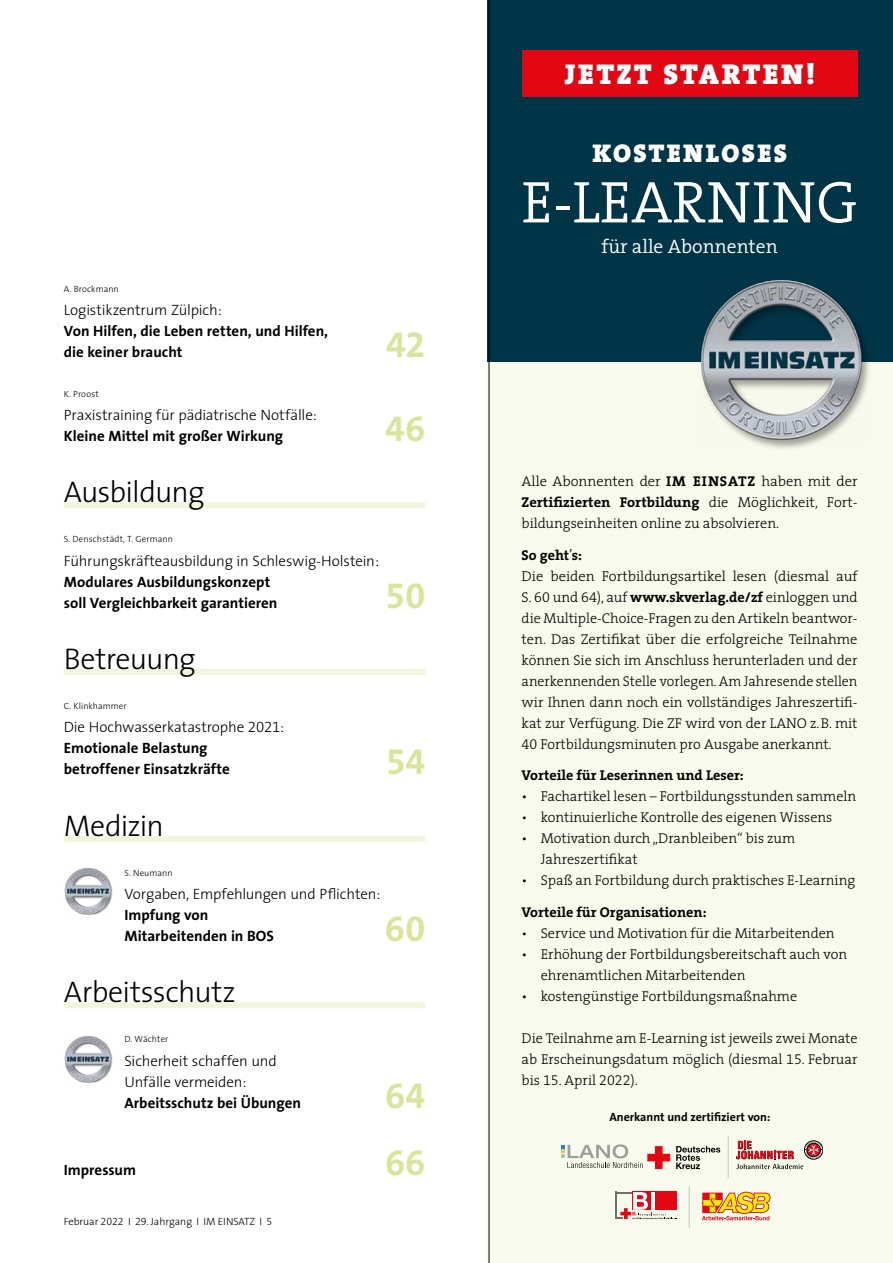
<style>
.page{position:relative;width:893px;height:1263px;background:#fff}
.page>*{position:absolute;margin:0;border:0;box-sizing:border-box;transform-origin:0 0}
.t1{font:300 59.4px "The Serif";color:#fff}
.t2{font:36px "The Sans Bold Expert";color:#dae49b}
.t3{font:300 30px "The Sans";letter-spacing:-.025em;color:#000}
.t4{font:900 28.8px "The Serif";letter-spacing:.085em;color:#fff}
.t5{font:25.8px "The Serif Black Caps";letter-spacing:.09em;color:#fff}
.t6{font:300 19.5px "The Serif";color:#fff}
.t7{font:700 15px/21px "The Sans";color:#000}
.t8{font:300 15px/21px "The Sans";letter-spacing:-.01em;color:#000}
.t9{font:300 14.25px/21px "The Serif";color:#000}
.t10{font:700 14.25px "The Serif";color:#000}
.t11{font:700 12px "The Sans";color:#000}
.t12{font:300 10.5px "The Sans";color:#000}
.t13{font:300 9px "The Sans";letter-spacing:.005em;color:#000}
.s1{font-weight:300}
.s2{font-family:"The Sans Light Expert";font-weight:400}
.s3{font-weight:700}
.s4{font-family:"The Sans";font-size:15px}
.s5{font-family:"The Serif Light Expert";font-weight:400}
</style>
<div class="page">
<div style="left:488px;top:0;width:405px;height:1263px;background:#f8faed"></div>
<div style="left:488px;top:0;width:405px;height:361px;background:#003547"></div>
<div style="left:700px;top:279px;width:172px;height:171px;background:#000;opacity:.35"></div>
<img style="left:697px;top:279px;width:169px;height:165px">
<svg style="left:615px;top:1191px;width:62px;height:29px"></svg>
<svg style="left:676px;top:1146px;width:44px;height:23px"></svg>
<svg style="left:561px;top:1144px;width:109px;height:25px"></svg>
<div style="left:804px;top:1141px;width:19px;height:18px;border:1px solid #000;border-radius:50%"></div>
<svg style="left:736px;top:1141px;width:86px;height:28px"></svg>
<hr style="left:728px;top:1136px;width:1px;height:42px;background:#c6c6c6">
<hr style="left:689px;top:1186px;width:1px;height:42px;background:#c6c6c6">
<svg style="left:702px;top:1192px;width:68px;height:28px"></svg>
<div style="left:522px;top:51px;width:335px;height:46px;background:#e30613"></div>
<hr style="left:489px;top:0;width:1px;height:1263px;background:#000">
<div style="left:64px;top:502px;width:361px;height:6px;background:#f1f5db"></div>
<div style="left:64px;top:669px;width:361px;height:6px;background:#f1f5db"></div>
<div style="left:64px;top:836px;width:361px;height:6px;background:#f1f5db"></div>
<div style="left:64px;top:1002px;width:361px;height:6px;background:#f1f5db"></div>
<div style="left:65px;top:869px;width:48px;height:47px;background:#000;opacity:.35"></div>
<img style="left:64px;top:868px;width:48px;height:47px">
<div style="left:65px;top:1037px;width:48px;height:47px;background:#000;opacity:.35"></div>
<img style="left:64px;top:1036px;width:48px;height:47px">
<p class="t13" style="left:64px;top:281px;width:56px">A. Brockmann</p>
<p class="t8" style="left:64px;top:299px;width:160px">Logistikzentrum Zülpich:</p>
<p class="t7" style="left:64px;top:320px;width:266px">Von Hilfen, die Leben retten, und Hilfen, die keiner braucht</p>
<h2 class="t2" style="left:386px;top:314px;width:41px">42</h2>
<p class="t13" style="left:64px;top:386px;width:37px">K. Proost</p>
<p class="t8" style="left:64px;top:404px;width:255px">Praxistraining für pädiatrische Notfälle:</p>
<p class="t7" style="left:64px;top:425px;width:221px">Kleine Mittel mit großer Wirkung</p>
<h2 class="t2" style="left:385px;top:399px;width:41px">46</h2>
<h3 class="t3" style="left:64px;top:467px;width:143px">Ausbildung</h3>
<p class="t13" style="left:64px;top:532px;width:111px">S. Denschstädt, T. Germann</p>
<p class="t8" style="left:64px;top:549px;width:317px">Führungskräfteausbildung in Schleswig-Holstein:</p>
<p class="t7" style="left:64px;top:571px;width:215px">Modulares Ausbildungskonzept soll Vergleichbarkeit garantieren</p>
<h2 class="t2" style="left:386px;top:565px;width:41px">50</h2>
<h3 class="t3" style="left:64px;top:634px;width:134px">Betreuung</h3>
<p class="t13" style="left:64px;top:699px;width:64px">C. Klinkhammer</p>
<p class="t7" style="left:64px;top:716px;width:222px"><span class="s1">Die Hochwasserkatastrophe</span> <span class="s2">2021</span><span class="s1">:<br></span>Emotionale Belastung betroffener Einsatzkräfte</p>
<h2 class="t2" style="left:386px;top:732px;width:41px">54</h2>
<h3 class="t3" style="left:64px;top:801px;width:102px">Medizin</h3>
<p class="t13" style="left:124px;top:865px;width:50px">S. Neumann</p>
<p class="t8" style="left:124px;top:883px;width:258px">Vorgaben, Empfehlungen und Pflichten:</p>
<p class="t7" style="left:124px;top:904px;width:151px">Impfung von<br>Mitarbeitenden in BOS</p>
<h2 class="t2" style="left:385px;top:899px;width:41px">60</h2>
<h3 class="t3" style="left:64px;top:967px;width:174px">Arbeitsschutz</h3>
<p class="t13" style="left:124px;top:1032px;width:46px">D. Wächter</p>
<p class="t8" style="left:124px;top:1049px;width:154px">Sicherheit schaffen und<br>Unfälle vermeiden:</p>
<p class="t7" style="left:124px;top:1092px;width:178px">Arbeitsschutz bei Übungen</p>
<h2 class="t2" style="left:386px;top:1065px;width:41px">64</h2>
<p class="t7" style="left:64px;top:1159px;width:74px">Impressum</p>
<p class="t12" style="left:64px;top:1212px;width:210px">Februar <span class="s2">2022</span> I <span class="s2">29</span>. Jahrgang I IM EINSATZ I <span class="s2">5</span></p>
<h2 class="t2" style="left:385px;top:1133px;width:41px">66</h2>
<h3 class="t4" style="left:565px;top:50px;width:252px">JETZT STARTEN!</h3>
<h3 class="t5" style="left:592px;top:132px;width:196px">KOSTENLOSES</h3>
<h1 class="t1" style="left:522px;top:153px;width:337px">E-LEARNING</h1>
<h3 class="t6" style="left:601px;top:230px;width:178px">für alle Abonnenten</h3>
<p class="t9" style="left:522px;top:470px;width:337px;text-align:justify">Alle Abonnenten der <span class="s3">IM EINSATZ</span> haben mit der <span class="s3">Zertifizierten Fortbildung</span> die Möglichkeit, Fort&shy;bildungseinheiten online zu absolvieren.</p>
<p class="t9" style="left:522px;top:544px;width:337px"><span class="s3">So geht</span><span class="s4">’</span><span class="s3">s:<br></span>Die beiden Fortbildungsartikel lesen (diesmal auf S. <span class="s5">60</span> und <span class="s5">64</span>), auf <span class="s3">www.skverlag.de/zf</span> einloggen und die Multiple-Choice-Fragen zu den Artikeln beantwor&shy;ten. Das Zertifikat über die erfolgreiche Teilnahme können Sie sich im Anschluss herunterladen und der anerkennenden Stelle vorlegen. Am Jahresende stellen wir Ihnen dann noch ein vollständiges Jahreszertifi&shy;kat zur Verfügung. Die ZF wird von der LANO z.B. mit <span class="s5">40</span> Fortbildungsminuten pro Ausgabe anerkannt.</p>
<p class="t10" style="left:522px;top:763px;width:224px">Vorteile für Leserinnen und Leser:</p>
<p class="t9" style="left:522px;top:785px;width:336px">• Fachartikel lesen – Fortbildungsstunden sammeln</p>
<p class="t9" style="left:522px;top:806px;width:312px">• kontinuierliche Kontrolle des eigenen Wissens</p>
<p class="t9" style="left:541px;top:827px;width:256px;text-indent:-19px">• Motivation durch „Dranbleiben“ bis zum<br>Jahreszertifikat</p>
<p class="t9" style="left:522px;top:869px;width:335px">• Spaß an Fortbildung durch praktisches E-Learning</p>
<p class="t10" style="left:522px;top:900px;width:187px">Vorteile für Organisationen:</p>
<p class="t9" style="left:522px;top:922px;width:315px">• Service und Motivation für die Mitarbeitenden</p>
<p class="t9" style="left:541px;top:943px;width:308px;text-indent:-19px">• Erhöhung der Fortbildungsbereitschaft auch von ehrenamtlichen Mitarbeitenden</p>
<p class="t9" style="left:522px;top:985px;width:277px">• kostengünstige Fortbildungsmaßnahme</p>
<p class="t9" style="left:522px;top:1027px;width:337px;text-align:justify">Die Teilnahme am E-Learning ist jeweils zwei Monate ab Erscheinungsdatum möglich (diesmal <span class="s5">15</span>. Februar bis <span class="s5">15</span>. April <span class="s5">2022)</span>.</p>
<p class="t11" style="left:609px;top:1107px;width:162px">Anerkannt und zertifiziert von:</p>
</div>
